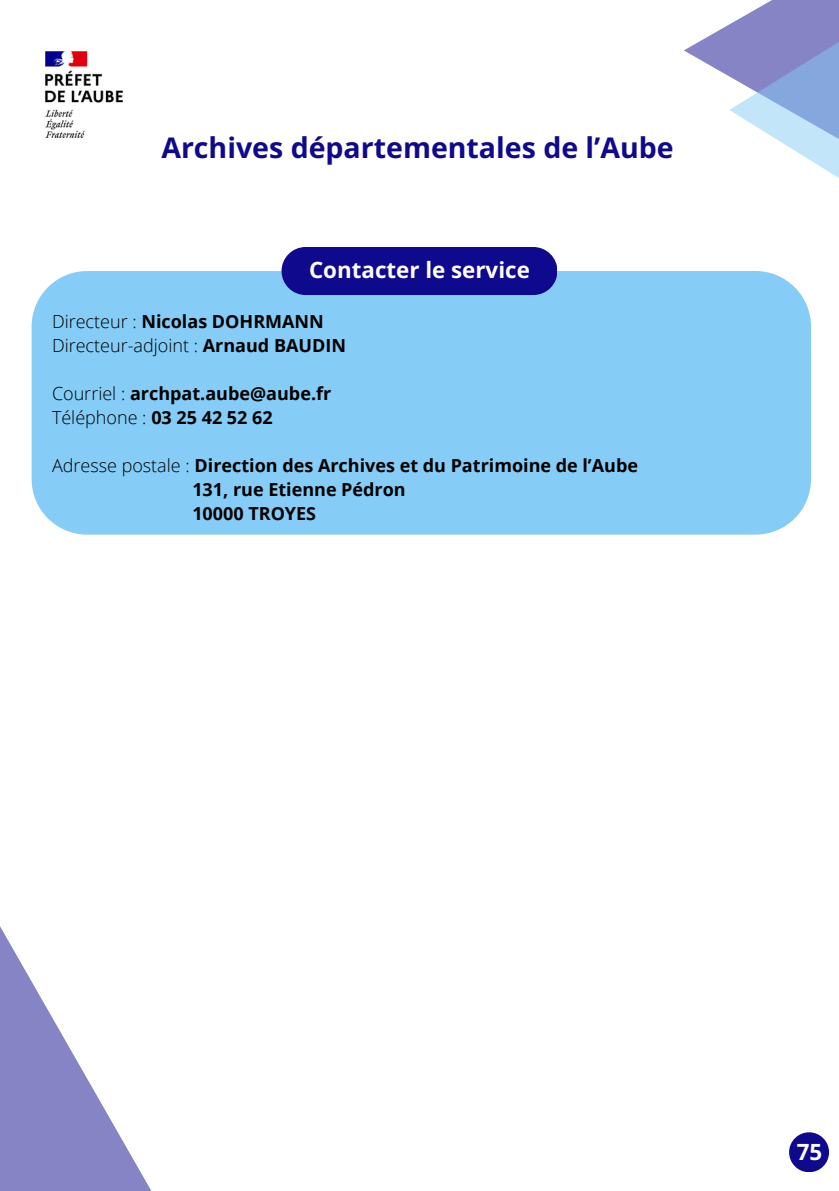
<style>
.page{position:relative;width:839px;height:1191px;background:#fff}
.page>*{position:absolute;margin:0;border:0;box-sizing:border-box;transform-origin:0 0}
.t1{font:700 28.4px "Open Sans";color:#0f098d}
.t2{font:700 22.4px "Open Sans";color:#fdfdfd}
.t3{font:700 18px "Open Sans";color:#000}
.t4{font:300 18px "Open Sans";color:#000}
.s1{font-weight:300}
.s2{font-weight:700}
</style>
<div class="page">
<svg style="left:0;top:926px;width:152px;height:265px"></svg>
<svg style="left:684px;top:24px;width:45px;height:52px"></svg>
<svg style="left:729px;top:0;width:109px;height:178px"></svg>
<img style="left:45px;top:51px;width:78px;height:87px">
<div style="left:789px;top:1132px;width:40px;height:40px;background:#0f098d;border-radius:50%"></div>
<div style="left:32px;top:271px;width:779px;height:264px;background:#85ccf6"></div>
<div style="left:281px;top:247px;width:276px;height:48px;background:#0f098d;border-radius:24px"></div>
<p class="t1" style="left:161px;top:127px;width:514px">Archives départementales de l’Aube</p>
<p class="t2" style="left:309px;top:255px;width:222px">Contacter le service</p>
<p class="t3" style="left:52px;top:309px;width:273px"><span class="s1">Directeur :</span> Nicolas DOHRMANN</p>
<p class="t4" style="left:52px;top:333px;width:295px">Directeur-adjoint : <span class="s2">Arnaud BAUDIN</span></p>
<p class="t3" style="left:52px;top:381px;width:281px"><span class="s1">Courriel :</span> archpat.aube@aube.fr</p>
<p class="t4" style="left:52px;top:405px;width:222px">Téléphone : <span class="s2">03 25 42 52 62</span></p>
<p class="t3" style="left:52px;top:453px;width:587px"><span class="s1">Adresse postale :</span> Direction des Archives et du Patrimoine de l’Aube</p>
<p class="t3" style="left:192px;top:477px;width:215px">131, rue Etienne Pédron</p>
<p class="t3" style="left:192px;top:501px;width:125px">10000 TROYES</p>
<p class="t2" style="left:796px;top:1136px;width:27px">75</p>
</div>
